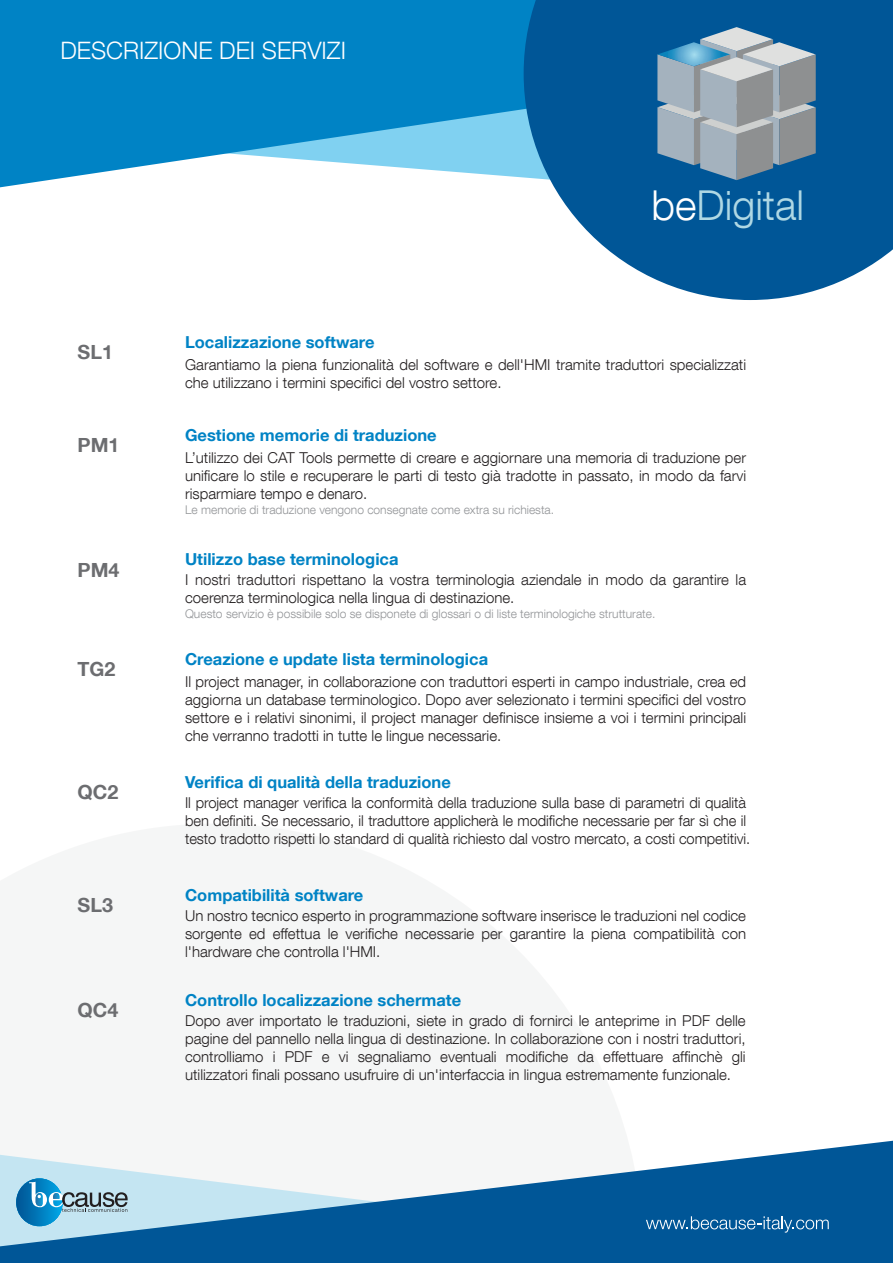
<style>
.page{position:relative;width:893px;height:1263px;background:#fff}
.page>*{position:absolute;margin:0;border:0;box-sizing:border-box;transform-origin:0 0}
.t1{font:300 41.25px "Helvetica Neue LT Com";color:#afd8e4}
.t2{font:300 24px "Helvetica Neue LT Com";color:#fff}
.t3{font:700 19.5px "Helvetica Neue LT Com";color:#6c6d70}
.t4{font:700 16.5px "Helvetica Neue LT Com";color:#0083c5}
.t5{font:300 15px/18px "Helvetica Neue LT Com";color:#231f20;text-align:justify}
.t6{font:300 12px "Helvetica Neue LT Com";color:#939598}
.s1{color:#fff}
</style>
<div class="page">
<svg style="left:0;top:0;width:524px;height:187px;background:#2797cf"></svg>
<svg style="left:524px;top:0;width:369px;height:300px;background:#256fa6"></svg>
<svg style="left:391px;top:1140px;width:502px;height:123px;fill:#005697"></svg>
<svg style="left:0;top:1154px;width:391px;height:109px"></svg>
<svg style="left:646px;top:1216px;width:183px;height:16px;background:#2f75aa"></svg>
<svg style="left:657px;top:27px;width:159px;height:153px;background:#839bad"></svg>
<h2 class="t2" style="left:61px;top:36px;width:287px">DESCRIZIONE DEI SERVIZI</h2>
<h1 class="t1" style="left:652px;top:180px;width:154px"><span class="s1">be</span>Digital</h1>
<h3 class="t3" style="left:78px;top:340px;width:37px">SL1</h3>
<h3 class="t3" style="left:78px;top:433px;width:43px">PM1</h3>
<h3 class="t3" style="left:78px;top:557px;width:43px">PM4</h3>
<h3 class="t3" style="left:78px;top:657px;width:39px">TG2</h3>
<h3 class="t3" style="left:78px;top:780px;width:42px">QC2</h3>
<h3 class="t3" style="left:78px;top:892px;width:37px">SL3</h3>
<h3 class="t3" style="left:78px;top:998px;width:42px">QC4</h3>
<p class="t4" style="left:185px;top:332px;width:191px">Localizzazione software</p>
<p class="t5" style="left:185px;top:355px;width:563px">Garantiamo la piena funzionalità del software e dell'HMI tramite traduttori specializzati che utilizzano i termini specifici del vostro settore.</p>
<p class="t4" style="left:185px;top:425px;width:253px">Gestione memorie di traduzione</p>
<p class="t5" style="left:185px;top:448px;width:563px">L’utilizzo dei CAT Tools permette di creare e aggiornare una memoria di traduzione per unificare lo stile e recuperare le parti di testo già tradotte in passato, in modo da farvi risparmiare tempo e denaro.</p>
<p class="t6" style="left:185px;top:503px;width:370px">Le memorie di traduzione vengono consegnate come extra su richiesta.</p>
<p class="t4" style="left:185px;top:549px;width:215px">Utilizzo base terminologica</p>
<p class="t5" style="left:185px;top:571px;width:563px">I nostri traduttori rispettano la vostra terminologia aziendale in modo da garantire la coerenza terminologica nella lingua di destinazione.</p>
<p class="t6" style="left:185px;top:607px;width:472px">Questo servizio è possibile solo se disponete di glossari o di liste terminologiche strutturate.</p>
<p class="t4" style="left:185px;top:648px;width:305px">Creazione e update lista terminologica</p>
<p class="t5" style="left:185px;top:672px;width:563px">Il project manager, in collaborazione con traduttori esperti in campo industriale, crea ed aggiorna un database terminologico. Dopo aver selezionato i termini specifici del vostro settore e i relativi sinonimi, il project manager definisce insieme a voi i termini principali che verranno tradotti in tutte le lingue necessarie.</p>
<p class="t4" style="left:185px;top:772px;width:267px">Verifica di qualità della traduzione</p>
<p class="t5" style="left:185px;top:793px;width:566px;text-align:left">Il project manager verifica la conformità della traduzione sulla base di parametri di qualità ben definiti. Se necessario, il traduttore applicherà le modifiche necessarie per far sì che il testo tradotto rispetti lo standard di qualità richiesto dal vostro mercato, a costi competitivi.</p>
<p class="t4" style="left:185px;top:884px;width:180px">Compatibilità software</p>
<p class="t5" style="left:185px;top:906px;width:563px">Un nostro tecnico esperto in programmazione software inserisce le traduzioni nel codice sorgente ed effettua le verifiche necessarie per garantire la piena compatibilità con l'hardware che controlla l'HMI.</p>
<p class="t4" style="left:185px;top:989px;width:278px">Controllo localizzazione schermate</p>
<p class="t5" style="left:185px;top:1011px;width:562px">Dopo aver importato le traduzioni, siete in grado di fornirci le anteprime in PDF delle pagine del pannello nella lingua di destinazione. In collaborazione con i nostri traduttori, controlliamo i PDF e vi segnaliamo eventuali modifiche da effettuare affinchè gli utilizzatori finali possano usufruire di un'interfaccia in lingua estremamente funzionale.</p>
</div>
